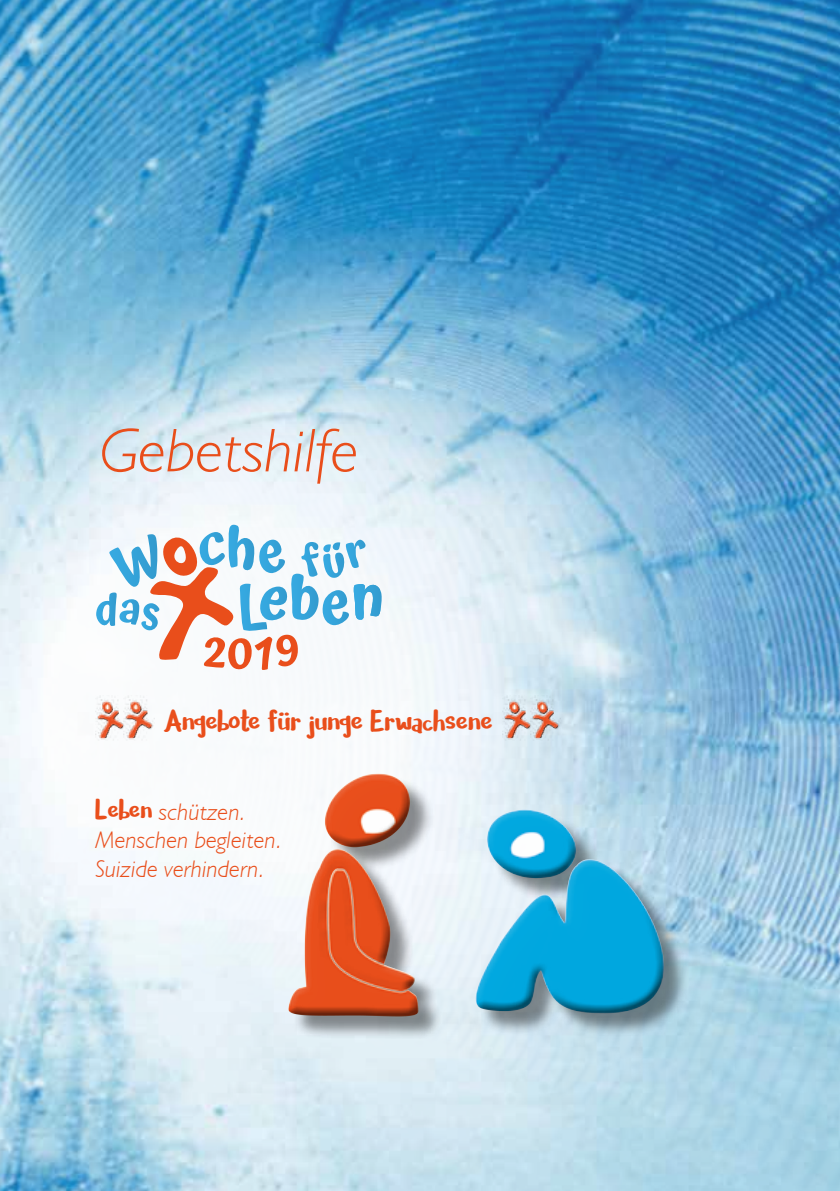
<style>
.page{position:relative;width:840px;height:1191px;background:#fff}
.page>*{position:absolute;margin:0;border:0;box-sizing:border-box;transform-origin:0 0}
.t1{font:italic 300 62px "Humanist 521 BT";letter-spacing:.01em;color:#e94e1b}
.t2{font:32px "Cavorting";letter-spacing:-.01em;color:#e94e1b}
.t3{font:italic 300 24px/28.8px "Humanist 521 BT";letter-spacing:.01em;color:#e94e1b}
.s1{font-family:"Cavorting";font-weight:400;font-style:normal;font-size:30px}
</style>
<div class="page">
<img style="left:0;top:0;width:839px;height:1191px">
<img style="left:221px;top:757px;width:463px;height:327px">
<div style="left:279px;top:765px;width:369px;height:250px;background:#fff;opacity:.55"></div>
<div style="left:281px;top:783px;width:390px;height:241px;background:#000;opacity:.55"></div>
<svg style="left:96px;top:523px;width:286px;height:147px"></svg>
<img style="left:95px;top:695px;width:29px;height:50px">
<div style="left:98px;top:702px;width:24px;height:35px;background:#fff;opacity:.55"></div>
<div style="left:98px;top:703px;width:25px;height:35px;background:#000;opacity:.55"></div>
<img style="left:502px;top:695px;width:28px;height:50px">
<div style="left:505px;top:702px;width:23px;height:35px;background:#fff;opacity:.55"></div>
<div style="left:505px;top:703px;width:24px;height:35px;background:#000;opacity:.55"></div>
<img style="left:124px;top:695px;width:30px;height:50px">
<div style="left:127px;top:702px;width:23px;height:35px;background:#fff;opacity:.55"></div>
<div style="left:127px;top:703px;width:24px;height:35px;background:#000;opacity:.55"></div>
<img style="left:530px;top:695px;width:30px;height:50px">
<div style="left:533px;top:702px;width:24px;height:35px;background:#fff;opacity:.55"></div>
<div style="left:533px;top:703px;width:24px;height:35px;background:#000;opacity:.55"></div>
<h1 class="t1" style="left:100px;top:413px;width:260px">Gebetshilfe</h1>
<h2 class="t2" style="left:164px;top:701px;width:330px">Angebote für junge Erwachsene</h2>
<p class="t3" style="left:95px;top:796px;width:188px"><span class="s1">Leben</span> schützen.<br>Menschen begleiten.<br>Suizide verhindern.</p>
</div>
